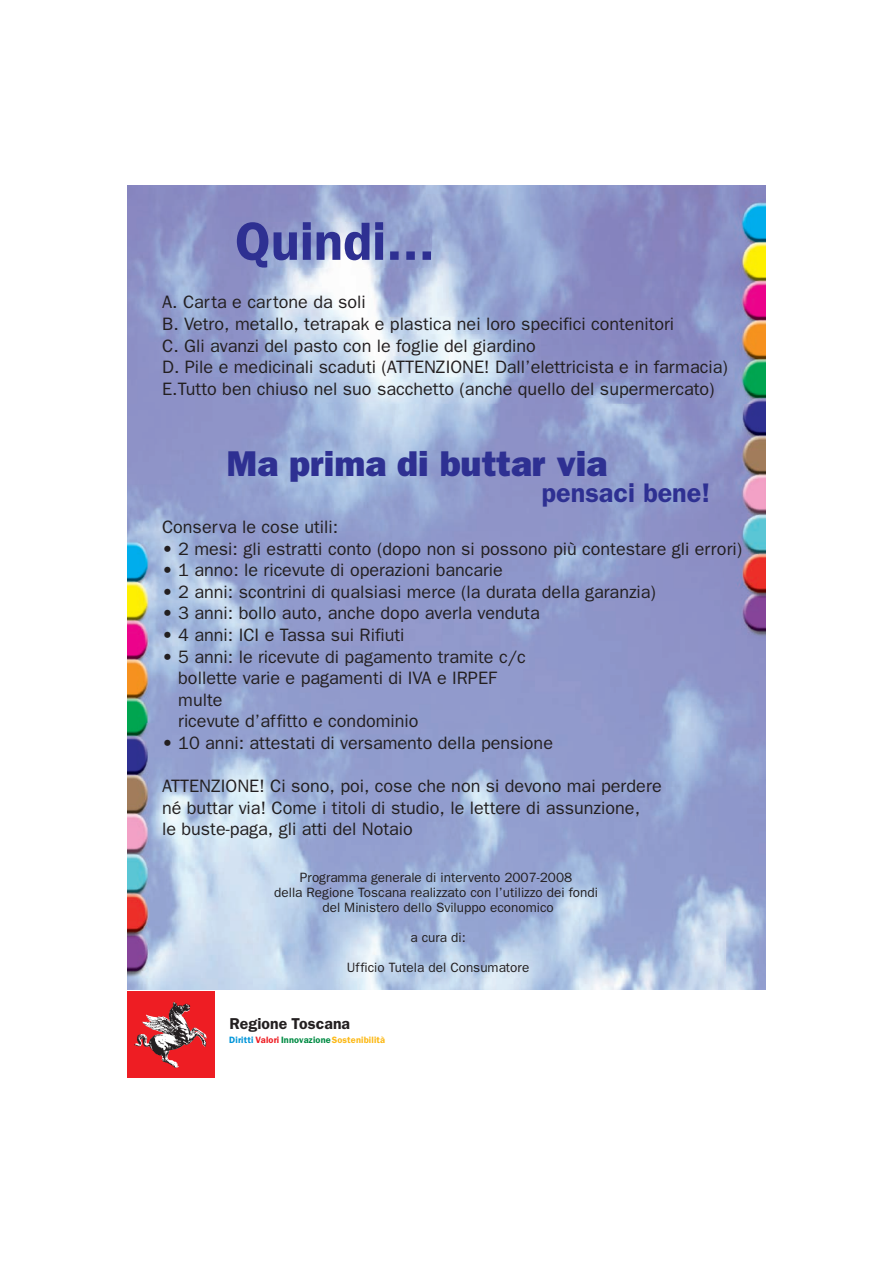
<style>
.page{position:relative;width:893px;height:1263px;background:#fff}
.page>*{position:absolute;margin:0;border:0;box-sizing:border-box;transform-origin:0 0}
.t1{font:800 36px "Franklin Gothic";color:#2e3092}
.t2{font:600 27px "Franklin Gothic";color:#2e3092}
.t3{font:18px/21.6px "Franklin Gothic";color:#231f20}
.t4{font:600 15.75px "Franklin Gothic";letter-spacing:.005em;color:#231f20}
.t5{font:13.5px/15px "Franklin Gothic";color:#231f20;text-align:center}
.t6{font:600 9.15px "Franklin Gothic";letter-spacing:.02em;color:#fcb814}
.s1{color:#0095d9}
.s2{color:#ee1d23}
.s3{color:#008b43}
</style>
<div class="page">
<img style="left:128px;top:185px;width:637px;height:805px">
<img style="left:237px;top:222px;width:194px;height:46px">
<img style="left:162px;top:296px;width:204px;height:13px">
<img style="left:164px;top:317px;width:510px;height:16px">
<img style="left:163px;top:339px;width:372px;height:16px">
<img style="left:164px;top:361px;width:564px;height:15px">
<img style="left:164px;top:382px;width:550px;height:16px">
<div style="left:128px;top:991px;width:87px;height:87px;background:#ee1d23"></div>
<img style="left:134px;top:1001px;width:73px;height:67px">
<p class="t3" style="left:162px;top:293px;width:567px">A. Carta e cartone da soli<br>B. Vetro, metallo, tetrapak e plastica nei loro specifici contenitori<br>C. Gli avanzi del pasto con le foglie del giardino<br>D. Pile e medicinali scaduti (ATTENZIONE! Dall’elettricista e in farmacia)<br>E.Tutto ben chiuso nel suo sacchetto (anche quello del supermercato)</p>
<h1 class="t1" style="left:227px;top:451px;width:382px">Ma prima di buttar via</h1>
<p class="t3" style="left:162px;top:518px;width:178px">Conserva le cose utili:</p>
<p class="t3" style="left:162px;top:539px;width:582px">• 2 mesi: gli estratti conto (dopo non si possono più contestare gli errori)</p>
<p class="t3" style="left:162px;top:561px;width:342px">• 1 anno: le ricevute di operazioni bancarie</p>
<p class="t3" style="left:162px;top:582px;width:495px">• 2 anni: scontrini di qualsiasi merce (la durata della garanzia)</p>
<p class="t3" style="left:162px;top:604px;width:379px">• 3 anni: bollo auto, anche dopo averla venduta</p>
<p class="t3" style="left:162px;top:626px;width:244px">• 4 anni: ICI e Tassa sui Rifiuti</p>
<p class="t3" style="left:178px;top:647px;width:349px;text-indent:-16px">• 5 anni: le ricevute di pagamento tramite c/c bollette varie e pagamenti di IVA e IRPEF multe<br>ricevute d’affitto e condominio</p>
<p class="t3" style="left:162px;top:734px;width:392px">• 10 anni: attestati di versamento della pensione</p>
<p class="t3" style="left:162px;top:777px;width:501px">ATTENZIONE! Ci sono, poi, cose che non si devono mai perdere né buttar via! Come i titoli di studio, le lettere di assunzione,<br>le buste-paga, gli atti del Notaio</p>
<h2 class="t2" style="left:542px;top:483px;width:170px">pensaci bene!</h2>
<p class="t5" style="left:274px;top:871px;width:325px">Programma generale di intervento 2007-2008<br>della Regione Toscana realizzato con l’utilizzo dei fondi del Ministero dello Sviluppo economico</p>
<p class="t5" style="left:410px;top:931px;width:57px">a cura di:</p>
<p class="t5" style="left:347px;top:961px;width:184px">Ufficio Tutela del Consumatore</p>
<p class="t4" style="left:229px;top:1018px;width:122px">Regione Toscana</p>
<p class="t6" style="left:229px;top:1037px;width:158px"><span class="s1">Diritti</span> <span class="s2">Valori</span> <span class="s3">Innovazione</span>Sostenibilità</p>
</div>
